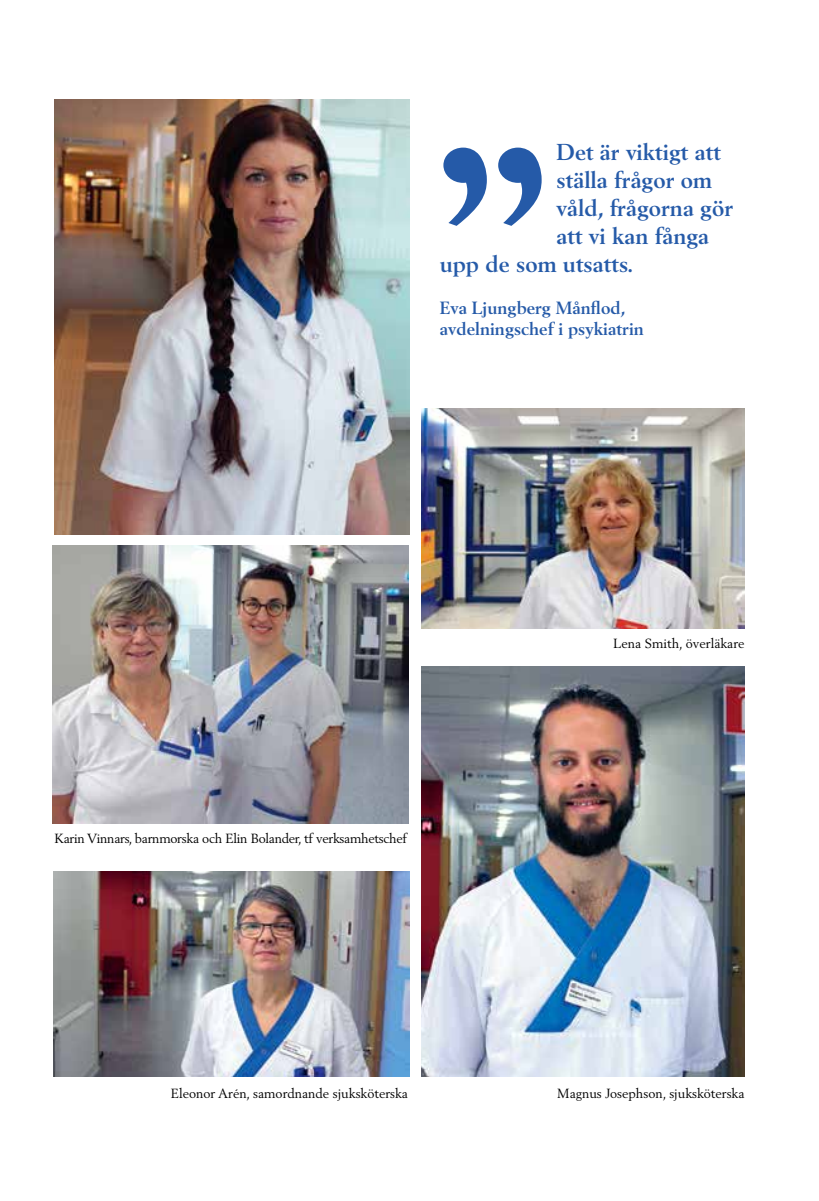
<style>
.page{position:relative;width:819px;height:1201px;background:#fff}
.page>*{position:absolute;margin:0;border:0;box-sizing:border-box;transform-origin:0 0}
.t1{font:700 22.75px "Berling LT Std";color:#255aa8}
.t2{font:700 17.5px/21px "Berling LT Std";color:#255aa8}
.t3{font:13.12px "Berling LT Std";color:#000}
.t4{font:13.12px "Berling LT Std";letter-spacing:-.02em;color:#000}
</style>
<div class="page">
<img style="left:54px;top:871px;width:355px;height:205px">
<img style="left:55px;top:99px;width:354px;height:435px">
<img style="left:421px;top:666px;width:323px;height:410px">
<img style="left:421px;top:408px;width:323px;height:220px">
<img style="left:53px;top:546px;width:356px;height:278px">
<svg style="left:443px;top:148px;width:44px;height:78px"></svg>
<svg style="left:498px;top:148px;width:43px;height:78px"></svg>
<h1 class="t1" style="left:556px;top:139px;width:166px">Det är viktigt att</h1>
<h1 class="t1" style="left:556px;top:167px;width:157px">ställa frågor om</h1>
<h1 class="t1" style="left:556px;top:195px;width:178px">våld, frågorna gör</h1>
<h1 class="t1" style="left:556px;top:223px;width:154px">att vi kan fånga</h1>
<h1 class="t1" style="left:440px;top:251px;width:195px">upp de som utsatts.</h1>
<h2 class="t2" style="left:440px;top:297px;width:206px">Eva Ljungberg Månflod, avdelningschef i psykiatrin</h2>
<p class="t4" style="left:55px;top:830px;width:354px">Karin Vinnars, barnmorska och Elin Bolander, tf verksamhetschef</p>
<p class="t3" style="left:171px;top:1085px;width:239px">Eleonor Arén, samordnande sjuksköterska</p>
<p class="t3" style="left:613px;top:635px;width:133px">Lena Smith, överläkare</p>
<p class="t3" style="left:557px;top:1085px;width:189px">Magnus Josephson, sjuksköterska</p>
</div>
